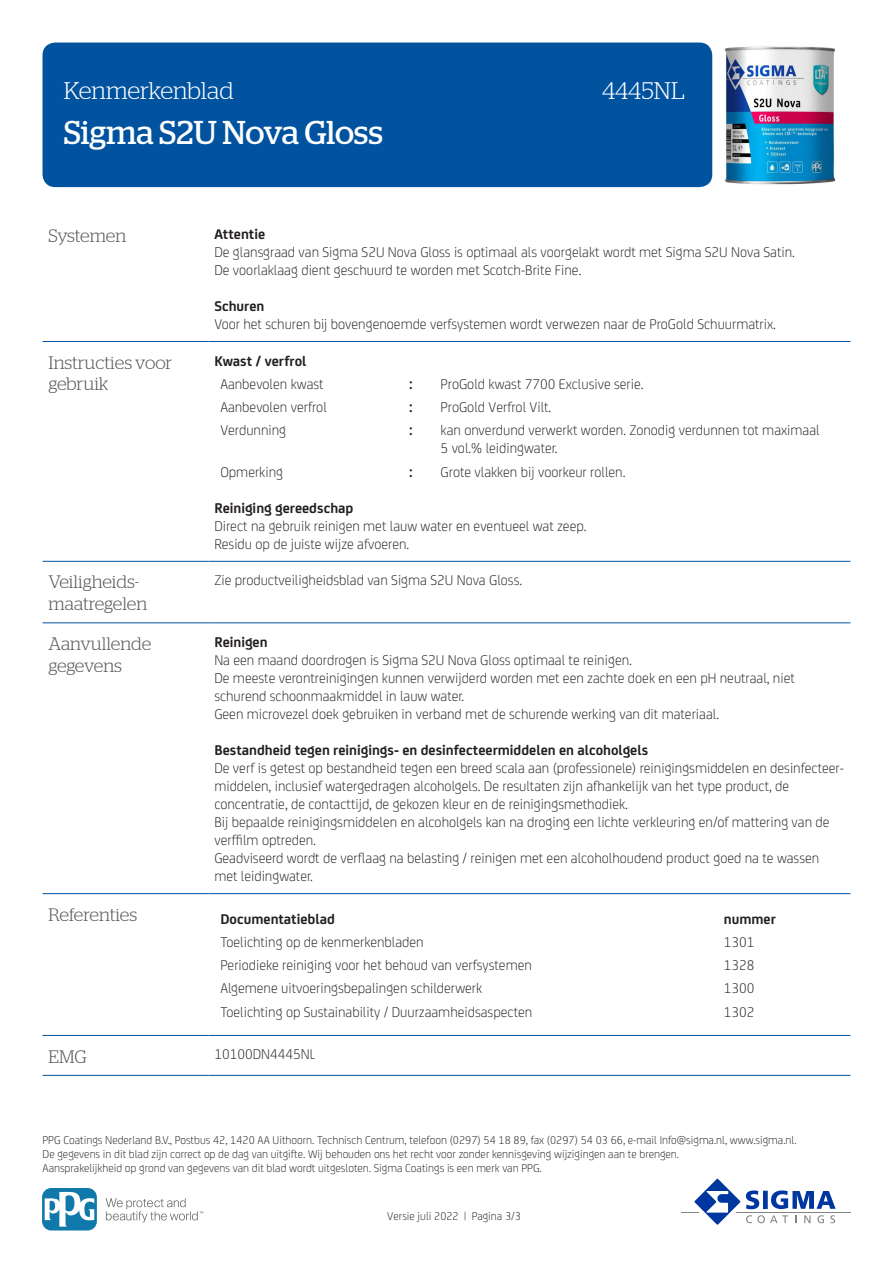
<style>
.page{position:relative;width:893px;height:1263px;background:#fff}
.page>*{position:absolute;margin:0;border:0;box-sizing:border-box;transform-origin:0 0}
.t1{font:33px "Stag";letter-spacing:-.005em;color:#fff}
.t2{font:300 24px "Stag";color:#fff}
.KOP{font:300 18px/21.6px "Stag";color:#57585a}
.BODY{font:300 15px/18px "FS Joey";color:#231f20}
.BODY-2{font:700 15px "FS Joey";color:#231f20}
.t3{font:300 12px/14.4px "FS Joey";color:#231f20}
.s1{font-weight:700}
</style>
<div class="page">
<div style="left:43px;top:43px;width:669px;height:144px;background:#0153a0;border-radius:13px"></div>
<hr style="left:681px;top:1211px;width:169px;height:1px;background:#808285">
<svg style="left:689px;top:1178px;width:147px;height:47px"></svg>
<svg style="left:106px;top:1198px;width:97px;height:24px"></svg>
<svg style="left:43px;top:1188px;width:54px;height:42px"></svg>
<svg style="left:45px;top:1191px;width:49px;height:35px"></svg>
<hr style="left:43px;top:341px;width:165px;height:1px;background:#0153a0">
<hr style="left:208px;top:341px;width:642px;height:1px;background:#0153a0">
<hr style="left:43px;top:561px;width:165px;height:1px;background:#0153a0">
<hr style="left:208px;top:561px;width:642px;height:1px;background:#0153a0">
<hr style="left:43px;top:622px;width:165px;height:1px;background:#0153a0">
<hr style="left:208px;top:622px;width:642px;height:1px;background:#0153a0">
<hr style="left:43px;top:893px;width:165px;height:1px;background:#0153a0">
<hr style="left:208px;top:893px;width:642px;height:1px;background:#0153a0">
<hr style="left:43px;top:1035px;width:165px;height:1px;background:#0153a0">
<hr style="left:208px;top:1035px;width:642px;height:1px;background:#0153a0">
<hr style="left:43px;top:1075px;width:165px;height:1px;background:#0153a0">
<hr style="left:208px;top:1075px;width:642px;height:1px;background:#0153a0">
<img style="left:725px;top:46px;width:111px;height:139px">
<h2 class="t2" style="left:64px;top:77px;width:171px">Kenmerkenblad</h2>
<h2 class="t2" style="left:602px;top:77px;width:84px">4445NL</h2>
<h1 class="t1" style="left:64px;top:114px;width:321px">Sigma S2U Nova Gloss</h1>
<p class="KOP" style="left:49px;top:225px;width:79px">Systemen</p>
<p class="BODY" style="left:214px;top:224px;width:582px"><span class="s1">Attentie<br></span>De glansgraad van Sigma S2U Nova Gloss is optimaal als voorgelakt wordt met Sigma S2U Nova Satin.<br>De voorlaklaag dient geschuurd te worden met Scotch-Brite Fine.</p>
<p class="BODY" style="left:214px;top:296px;width:563px"><span class="s1">Schuren<br></span>Voor het schuren bij bovengenoemde verfsystemen wordt verwezen naar de ProGold Schuurmatrix.</p>
<p class="KOP" style="left:49px;top:351px;width:125px">Instructies voor gebruik</p>
<p class="BODY-2" style="left:214px;top:349px;width:94px">Kwast / verfrol</p>
<p class="BODY" style="left:220px;top:374px;width:105px">Aanbevolen kwast</p>
<p class="BODY-2" style="left:409px;top:373px;width:5px">:</p>
<p class="BODY" style="left:441px;top:374px;width:205px">ProGold kwast 7700 Exclusive serie.</p>
<p class="BODY" style="left:220px;top:397px;width:108px">Aanbevolen verfrol</p>
<p class="BODY-2" style="left:409px;top:396px;width:5px">:</p>
<p class="BODY" style="left:441px;top:397px;width:112px">ProGold Verfrol Vilt.</p>
<p class="BODY" style="left:220px;top:420px;width:67px">Verdunning</p>
<p class="BODY-2" style="left:409px;top:419px;width:5px">:</p>
<p class="BODY" style="left:441px;top:420px;width:380px">kan onverdund verwerkt worden. Zonodig verdunnen tot maximaal<br>5 vol.% leidingwater.</p>
<p class="BODY" style="left:220px;top:462px;width:64px">Opmerking</p>
<p class="BODY-2" style="left:409px;top:460px;width:5px">:</p>
<p class="BODY" style="left:441px;top:462px;width:186px">Grote vlakken bij voorkeur rollen.</p>
<p class="BODY" style="left:214px;top:498px;width:374px"><span class="s1">Reiniging gereedschap<br></span>Direct na gebruik reinigen met lauw water en eventueel wat zeep.<br>Residu op de juiste wijze afvoeren.</p>
<p class="KOP" style="left:49px;top:571px;width:100px">Veiligheids&shy;maatregelen</p>
<p class="BODY" style="left:214px;top:570px;width:309px">Zie productveiligheidsblad van Sigma S2U Nova Gloss.</p>
<p class="KOP" style="left:49px;top:633px;width:104px">Aanvullende gegevens</p>
<p class="BODY" style="left:214px;top:632px;width:582px"><span class="s1">Reinigen<br></span>Na een maand doordrogen is Sigma S2U Nova Gloss optimaal te reinigen.<br>De meeste verontreinigingen kunnen verwijderd worden met een zachte doek en een pH neutraal, niet schurend schoonmaakmiddel in lauw water.<br>Geen microvezel doek gebruiken in verband met de schurende werking van dit materiaal.</p>
<p class="BODY" style="left:214px;top:740px;width:631px"><span class="s1">Bestandheid tegen reinigings- en desinfecteermiddelen en alcoholgels<br></span>De verf is getest op bestandheid tegen een breed scala aan (professionele) reinigingsmiddelen en desinfecteer&shy;middelen, inclusief watergedragen alcoholgels. De resultaten zijn afhankelijk van het type product, de concentratie, de contacttijd, de gekozen kleur en de reinigingsmethodiek.<br>Bij bepaalde reinigingsmiddelen en alcoholgels kan na droging een lichte verkleuring en/of mattering van de verffilm optreden.<br>Geadviseerd wordt de verflaag na belasting / reinigen met een alcoholhoudend product goed na te wassen met leidingwater.</p>
<p class="KOP" style="left:49px;top:903px;width:90px">Referenties</p>
<p class="BODY-2" style="left:220px;top:907px;width:116px">Documentatieblad</p>
<p class="BODY-2" style="left:724px;top:907px;width:54px">nummer</p>
<p class="BODY" style="left:220px;top:932px;width:205px">Toelichting op de kenmerkenbladen</p>
<p class="BODY" style="left:724px;top:932px;width:32px">1301</p>
<p class="BODY" style="left:220px;top:955px;width:313px">Periodieke reiniging voor het behoud van verfsystemen</p>
<p class="BODY" style="left:724px;top:955px;width:32px">1328</p>
<p class="BODY" style="left:220px;top:978px;width:263px">Algemene uitvoeringsbepalingen schilderwerk</p>
<p class="BODY" style="left:724px;top:978px;width:32px">1300</p>
<p class="BODY" style="left:220px;top:1002px;width:314px">Toelichting op Sustainability / Duurzaamheidsaspecten</p>
<p class="BODY" style="left:724px;top:1002px;width:32px">1302</p>
<p class="KOP" style="left:49px;top:1045px;width:40px">EMG</p>
<p class="BODY" style="left:214px;top:1044px;width:102px">10100DN4445NL</p>
<p class="t3" style="left:43px;top:1132px;width:755px">PPG Coatings Nederland B.V., Postbus 42, 1420 AA Uithoorn. Technisch Centrum, telefoon (0297) 54 18 89, fax (0297) 54 03 66, e-mail Info@sigma.nl, www.sigma.nl.<br>De gegevens in dit blad zijn correct op de dag van uitgifte. Wij behouden ons het recht voor zonder kennisgeving wijzigingen aan te brengen.<br>Aansprakelijkheid op grond van gegevens van dit blad wordt uitgesloten. Sigma Coatings is een merk van PPG.</p>
<p class="t3" style="left:387px;top:1208px;width:135px">Versie juli 2022 | Pagina 3/3</p>
</div>
